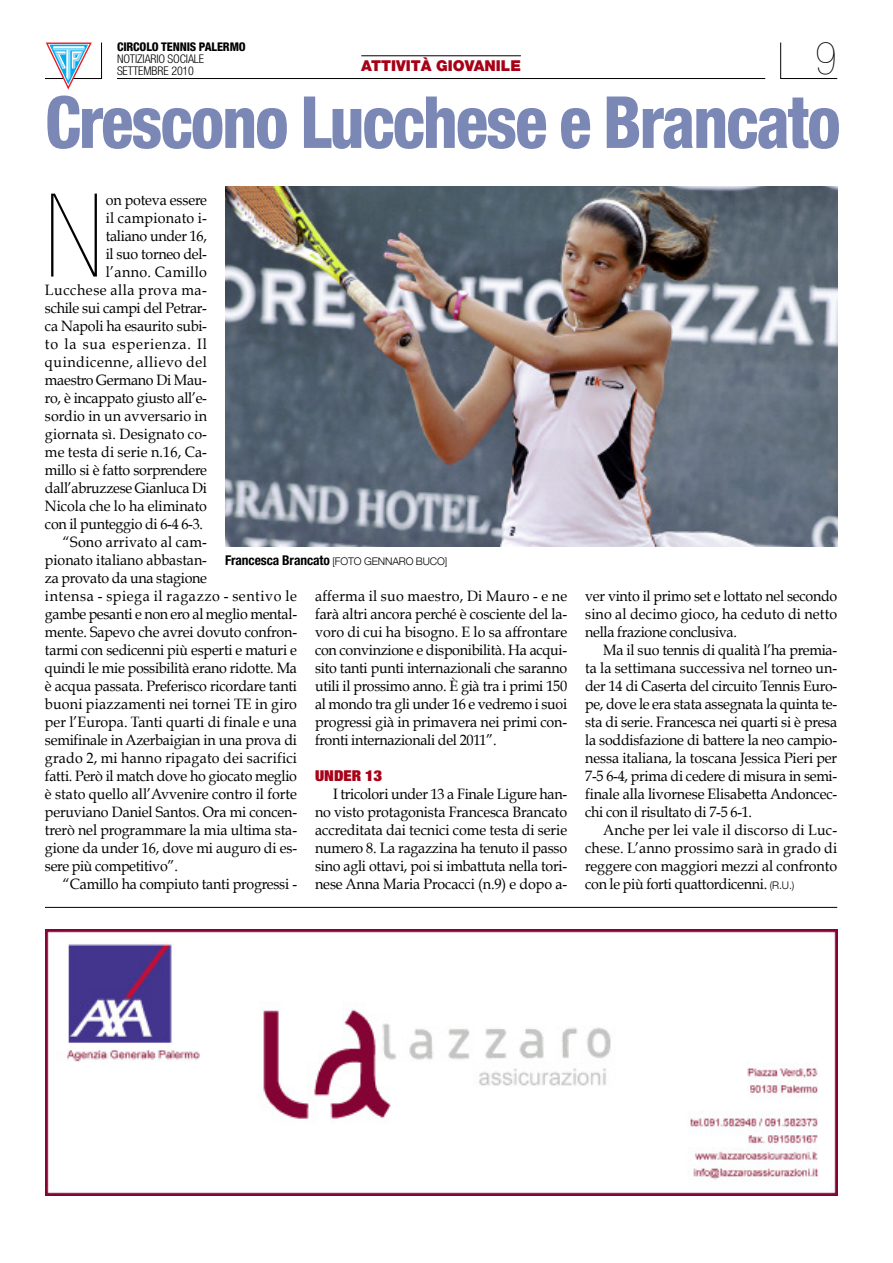
<style>
.page{position:relative;width:893px;height:1263px;background:#fff}
.page>*{position:absolute;margin:0;border:0;box-sizing:border-box;transform-origin:0 0}
.t1{font:900 condensed 116.1px "Helvetica Neue";color:#000}
.t2{font:800 condensed 72px "Helvetica Neue";letter-spacing:-.03em;color:#7b88b6;scale:.93 1}
.t3{font:900 condensed 45px "Helvetica Neue";color:#000}
.t4{font:15px/18px "Book Antiqua";letter-spacing:-.01em;color:#000;text-align:justify;scale:.95 1}
.t5{font:15px "Book Antiqua";letter-spacing:.015em;color:#000;scale:.95 1}
.t6{font:15px "Book Antiqua";letter-spacing:.04em;color:#000;scale:.95 1}
.t7{font:15px "Book Antiqua";letter-spacing:.01em;color:#000;scale:.95 1}
.t8{font:15px "Book Antiqua";letter-spacing:.055em;color:#000;scale:.95 1}
.t9{font:900 15px "Helvetica Neue";color:#a80016}
.t10{font:15px "Book Antiqua";letter-spacing:.025em;color:#000;scale:.95 1}
.t11{font:900 expanded 15px "Helvetica Neue";color:#a80016;scale:1.1 1}
.t12{font:700 condensed 13.5px "Helvetica Neue";letter-spacing:-.005em;color:#000}
.t13{font:300 condensed 12px/12px "Helvetica Neue";letter-spacing:-.01em;color:#000}
.t14{font:800 condensed 12px "Helvetica Neue";letter-spacing:-.01em;color:#000}
.s1{font-weight:300;font-stretch:normal;font-size:10.5px}
.s2{font-family:"Helvetica Neue";font-weight:300;font-size:10.5px}
</style>
<div class="page">
<img style="left:45px;top:930px;width:792px;height:265px">
<hr style="left:45px;top:907px;width:792px;height:1px;background:#000">
<svg style="left:780px;top:42px;width:58px;height:37px"></svg>
<svg style="left:45px;top:42px;width:57px;height:47px"></svg>
<hr style="left:117px;top:78px;width:648px;height:1px;background:#000">
<hr style="left:361px;top:55px;width:160px;height:1px;background:#000">
<img style="left:225px;top:187px;width:612px;height:360px">
<h3 class="t3" style="left:815px;top:42px;width:23px">9</h3>
<p class="t14" style="left:117px;top:43px;width:130px">CIRCOLO TENNIS PALERMO</p>
<p class="t13" style="left:117px;top:54px;width:89px">NOTIZIARIO SOCIALE<br>SETTEMBRE 2010</p>
<p class="t9" style="left:361px;top:61px;width:161px">ATTIVITÀ GIOVANILE</p>
<h2 class="t2" style="left:45px;top:97px;width:857px">Crescono Lucchese e Brancato</h2>
<h1 class="t1" style="left:45px;top:194px;width:60px">N</h1>
<p class="t4" style="left:106px;top:191px;width:108px">on poteva essere</p>
<p class="t5" style="left:106px;top:209px;width:108px">il campionato i-</p>
<p class="t4" style="left:106px;top:227px;width:108px">taliano under 16,</p>
<p class="t4" style="left:106px;top:245px;width:108px">il suo torneo del-</p>
<p class="t10" style="left:106px;top:263px;width:108px">l’anno. Camillo</p>
<p class="t6" style="left:45px;top:281px;width:172px">Lucchese alla prova ma-</p>
<p class="t4" style="left:45px;top:299px;width:172px">schile sui campi del Petrar-</p>
<p class="t4" style="left:45px;top:317px;width:172px">ca Napoli ha esaurito subi-</p>
<p class="t8" style="left:45px;top:335px;width:172px">to la sua esperienza. Il</p>
<p class="t6" style="left:45px;top:353px;width:172px">quindicenne, allievo del</p>
<p class="t4" style="left:45px;top:371px;width:172px">maestro Germano Di Mau-</p>
<p class="t4" style="left:45px;top:389px;width:172px">ro, è incappato giusto all’e-</p>
<p class="t4" style="left:45px;top:407px;width:172px">sordio in un avversario in</p>
<p class="t7" style="left:45px;top:425px;width:172px">giornata sì. Designato co-</p>
<p class="t7" style="left:45px;top:443px;width:172px">me testa di serie n.16, Ca-</p>
<p class="t4" style="left:45px;top:461px;width:172px">millo si è fatto sorprendere</p>
<p class="t4" style="left:45px;top:479px;width:172px">dall’abruzzese Gianluca Di</p>
<p class="t4" style="left:45px;top:497px;width:172px">Nicola che lo ha eliminato</p>
<p class="t4" style="left:45px;top:515px;width:168px">con il punteggio di 6-4 6-3.</p>
<p class="t5" style="left:63px;top:533px;width:153px">“Sono arrivato al cam-</p>
<p class="t4" style="left:45px;top:551px;width:172px">pionato italiano abbastan-</p>
<p class="t4" style="left:45px;top:569px;width:172px">za provato da una stagione</p>
<p class="t6" style="left:45px;top:587px;width:267px">intensa - spiega il ragazzo - sentivo le</p>
<p class="t4" style="left:45px;top:605px;width:267px">gambe pesanti e non ero al meglio mental-</p>
<p class="t4" style="left:45px;top:623px;width:267px">mente. Sapevo che avrei dovuto confron-</p>
<p class="t4" style="left:45px;top:641px;width:267px">tarmi con sedicenni più esperti e maturi e</p>
<p class="t4" style="left:45px;top:659px;width:267px">quindi le mie possibilità erano ridotte. Ma</p>
<p class="t4" style="left:45px;top:677px;width:267px">è acqua passata. Preferisco ricordare tanti</p>
<p class="t5" style="left:45px;top:695px;width:267px">buoni piazzamenti nei tornei TE in giro</p>
<p class="t4" style="left:45px;top:713px;width:267px">per l’Europa. Tanti quarti di finale e una</p>
<p class="t4" style="left:45px;top:731px;width:267px">semifinale in Azerbaigian in una prova di</p>
<p class="t5" style="left:45px;top:749px;width:267px">grado 2, mi hanno ripagato dei sacrifici</p>
<p class="t4" style="left:45px;top:767px;width:267px">fatti. Però il match dove ho giocato meglio</p>
<p class="t4" style="left:45px;top:785px;width:267px">è stato quello all’Avvenire contro il forte</p>
<p class="t4" style="left:45px;top:803px;width:267px">peruviano Daniel Santos. Ora mi concen-</p>
<p class="t4" style="left:45px;top:821px;width:267px">trerò nel programmare la mia ultima sta-</p>
<p class="t4" style="left:45px;top:839px;width:267px">gione da under 16, dove mi auguro di es-</p>
<p class="t4" style="left:45px;top:857px;width:141px">sere più competitivo”.</p>
<p class="t4" style="left:63px;top:875px;width:248px">“Camillo ha compiuto tanti progressi -</p>
<p class="t12" style="left:225px;top:555px;width:224px">Francesca Brancato <span class="s1">[FOTO GENNARO BUCO]</span></p>
<p class="t4" style="left:315px;top:587px;width:267px">afferma il suo maestro, Di Mauro - e ne farà altri ancora perché è cosciente del la&shy;voro di cui ha bisogno. E lo sa affrontare con convinzione e disponibilità. Ha acqui&shy;sito tanti punti internazionali che saranno utili il prossimo anno. È già tra i primi 150 al mondo tra gli under 16 e vedremo i suoi progressi già in primavera nei primi con&shy;fronti internazionali del 2011”.</p>
<p class="t11" style="left:315px;top:770px;width:63px">UNDER 13</p>
<p class="t4" style="left:315px;top:785px;width:267px;text-indent:18px">I tricolori under 13 a Finale Ligure han&shy;no visto protagonista Francesca Brancato accreditata dai tecnici come testa di serie numero 8. La ragazzina ha tenuto il passo sino agli ottavi, poi si imbattuta nella tori&shy;nese Anna Maria Procacci (n.9) e dopo a-</p>
<p class="t4" style="left:585px;top:587px;width:267px">ver vinto il primo set e lottato nel secondo sino al decimo gioco, ha ceduto di netto nella frazione conclusiva.</p>
<p class="t4" style="left:585px;top:641px;width:267px;text-indent:18px">Ma il suo tennis di qualità l’ha premia&shy;ta la settimana successiva nel torneo un&shy;der 14 di Caserta del circuito Tennis Euro&shy;pe, dove le era stata assegnata la quinta te&shy;sta di serie. Francesca nei quarti si è presa la soddisfazione di battere la neo campio&shy;nessa italiana, la toscana Jessica Pieri per 7-5 6-4, prima di cedere di misura in semi&shy;finale alla livornese Elisabetta Andoncec&shy;chi con il risultato di 7-5 6-1.</p>
<p class="t4" style="left:585px;top:821px;width:267px;text-indent:18px">Anche per lei vale il discorso di Luc&shy;chese. L’anno prossimo sarà in grado di reggere con maggiori mezzi al confronto con le più forti quattordicenni. <span class="s2">(R.U.)</span></p>
</div>
